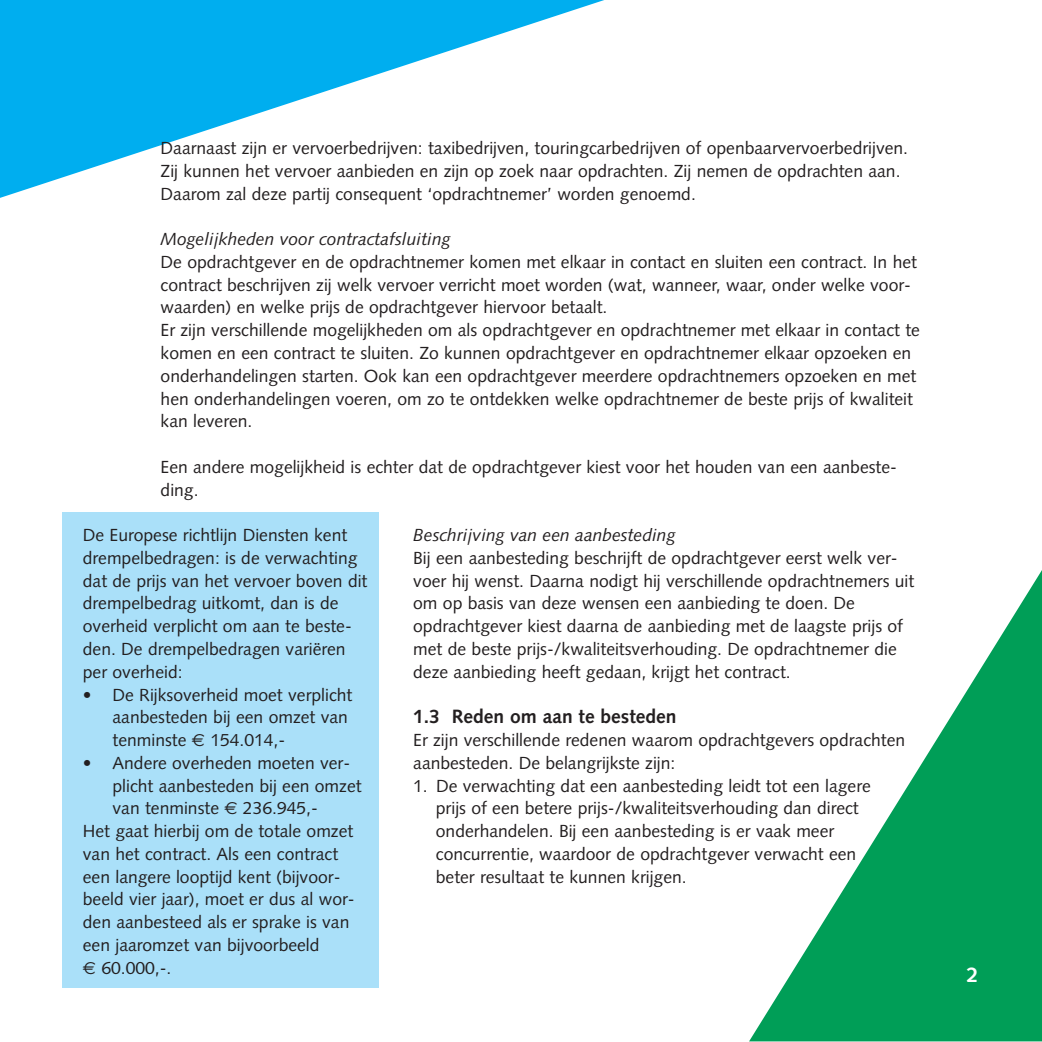
<style>
.page{position:relative;width:1042px;height:1042px;background:#fff}
.page>*{position:absolute;margin:0;border:0;box-sizing:border-box;transform-origin:0 0}
.t1{font:700 21px "Syntax";color:#fff}
.t2{font:700 19.25px "Syntax";color:#231f20}
.t3{font:17.5px/22.8px "Syntax";color:#231f20}
.t4{font:italic 17.5px "Syntax";color:#231f20}
.s1{font-family:"Euro Sans"}
</style>
<div class="page">
<svg style="left:0;top:0;width:604px;height:198px"></svg>
<svg style="left:749px;top:571px;width:292px;height:470px"></svg>
<div style="left:62px;top:512px;width:316px;height:476px;background:#aae0f9"></div>
<p class="t3" style="left:160px;top:138px;width:749px">Daarnaast zijn er vervoerbedrijven: taxibedrijven, touringcarbedrijven of openbaarvervoerbedrijven.<br>Zij kunnen het vervoer aanbieden en zijn op zoek naar opdrachten. Zij nemen de opdrachten aan.<br>Daarom zal deze partij consequent ‘opdrachtnemer’ worden genoemd.</p>
<p class="t4" style="left:160px;top:232px;width:291px">Mogelijkheden voor contractafsluiting</p>
<p class="t3" style="left:160px;top:252px;width:760px">De opdrachtgever en de opdrachtnemer komen met elkaar in contact en sluiten een contract. In het contract beschrijven zij welk vervoer verricht moet worden (wat, wanneer, waar, onder welke voor&shy;waarden) en welke prijs de opdrachtgever hiervoor betaalt.<br>Er zijn verschillende mogelijkheden om als opdrachtgever en opdrachtnemer met elkaar in contact te komen en een contract te sluiten. Zo kunnen opdrachtgever en opdrachtnemer elkaar opzoeken en onderhandelingen starten. Ook kan een opdrachtgever meerdere opdrachtnemers opzoeken en met hen onderhandelingen voeren, om zo te ontdekken welke opdrachtnemer de beste prijs of kwaliteit kan leveren.</p>
<p class="t3" style="left:160px;top:457px;width:737px">Een andere mogelijkheid is echter dat de opdrachtgever kiest voor het houden van een aanbeste&shy;ding.</p>
<p class="t4" style="left:413px;top:528px;width:264px">Beschrijving van een aanbesteding</p>
<p class="t3" style="left:413px;top:548px;width:502px">Bij een aanbesteding beschrijft de opdrachtgever eerst welk ver&shy;voer hij wenst. Daarna nodigt hij verschillende opdrachtnemers uit om op basis van deze wensen een aanbieding te doen. De opdrachtgever kiest daarna de aanbieding met de laagste prijs of met de beste prijs-/kwaliteitsverhouding. De opdrachtnemer die deze aanbieding heeft gedaan, krijgt het contract.</p>
<p class="t2" style="left:413px;top:708px;width:265px">1.3 Reden om aan te besteden</p>
<p class="t3" style="left:413px;top:730px;width:493px">Er zijn verschillende redenen waarom opdrachtgevers opdrachten aanbesteden. De belangrijkste zijn:</p>
<p class="t3" style="left:436px;top:775px;width:436px;text-indent:-23px">1. De verwachting dat een aanbesteding leidt tot een lagere prijs of een betere prijs-/kwaliteitsverhouding dan direct onderhandelen. Bij een aanbesteding is er vaak meer concurrentie, waardoor de opdrachtgever verwacht een beter resultaat te kunnen krijgen.</p>
<p class="t3" style="left:83px;top:525px;width:286px">De Europese richtlijn Diensten kent drempelbedragen: is de verwachting dat de prijs van het vervoer boven dit drempelbedrag uitkomt, dan is de overheid verplicht om aan te beste&shy;den. De drempelbedragen variëren per overheid:</p>
<p class="t3" style="left:112px;top:684px;width:241px;text-indent:-30px">• De Rijksoverheid moet verplicht aanbesteden bij een omzet van tenminste <span class="s1">€</span> 154.014,-</p>
<p class="t3" style="left:83px;top:753px;width:269px">• Andere overheden moeten ver-</p>
<p class="t3" style="left:112px;top:775px;width:250px">plicht aanbesteden bij een omzet</p>
<p class="t3" style="left:112px;top:798px;width:207px">van tenminste <span class="s1">€</span> 236.945,-</p>
<p class="t3" style="left:83px;top:821px;width:272px">Het gaat hierbij om de totale omzet</p>
<p class="t3" style="left:83px;top:844px;width:257px">van het contract. Als een contract</p>
<p class="t3" style="left:83px;top:866px;width:259px">een langere looptijd kent (bijvoor-</p>
<p class="t3" style="left:83px;top:889px;width:273px">beeld vier jaar), moet er dus al wor-</p>
<p class="t3" style="left:83px;top:912px;width:268px">den aanbesteed als er sprake is van</p>
<p class="t3" style="left:83px;top:935px;width:238px">een jaaromzet van bijvoorbeeld</p>
<p class="t3" style="left:83px;top:957px;width:90px"><span class="s1">€</span> 60.000,-.</p>
<p class="t1" style="left:966px;top:966px;width:13px">2</p>
</div>
